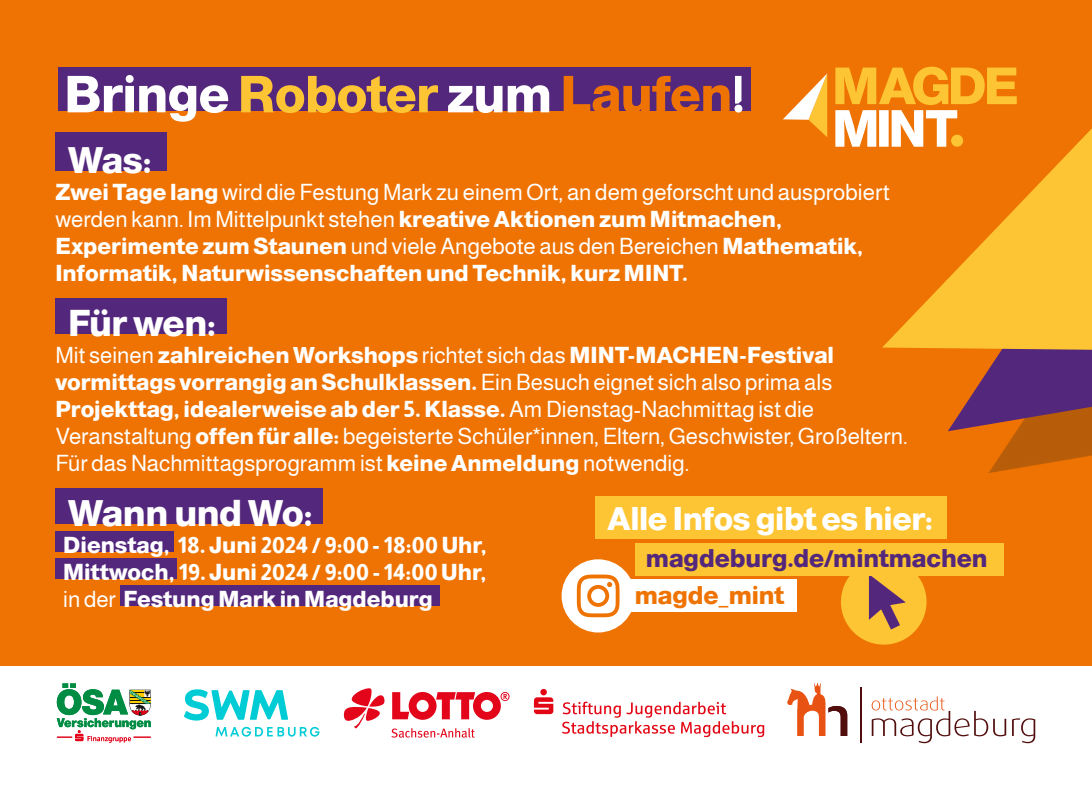
<style>
.page{position:relative;width:1092px;height:787px;background:#fff}
.page>*{position:absolute;margin:0;border:0;box-sizing:border-box;transform-origin:0 0}
.t1{font:800 50.75px "Almarai";letter-spacing:-.015em;color:#fff}
.t2{font:800 36.25px "Almarai";letter-spacing:-.015em;color:#fff}
.t3{font:800 32px "Almarai";letter-spacing:-.01em;color:#fff}
.t4{font:800 25px "Almarai";letter-spacing:-.005em;color:#53277c}
.t5{font:800 25px "Almarai";letter-spacing:-.005em;color:#ee7303}
.t6{font:800 22.5px/27px "Almarai";color:#fff}
.t7{font:22.5px/27px "Almarai";color:#fff}
.s1{color:#fdc534}
.s2{color:#ee7303}
.s3{font-weight:400}
.s4{font-weight:800}
</style>
<div class="page">
<div style="left:0;top:0;width:1091px;height:665px;background:#ee7303"></div>
<div style="left:988px;top:0;width:103px;height:573px;background:#1d1d1b;opacity:.26"></div>
<svg style="left:948px;top:350px;width:143px;height:81px"></svg>
<svg style="left:882px;top:128px;width:209px;height:222px;fill:#fdc534"></svg>
<svg style="left:783px;top:73px;width:44px;height:64px"></svg>
<svg style="left:835px;top:67px;width:181px;height:80px"></svg>
<svg style="left:184px;top:689px;width:104px;height:31px"></svg>
<svg style="left:215px;top:727px;width:104px;height:9px"></svg>
<svg style="left:57px;top:683px;width:94px;height:59px"></svg>
<svg style="left:392px;top:692px;width:117px;height:27px"></svg>
<svg style="left:344px;top:688px;width:41px;height:40px"></svg>
<svg style="left:391px;top:728px;width:83px;height:9px"></svg>
<svg style="left:840px;top:575px;width:86px;height:69px;background:#df9e38"></svg>
<div style="left:595px;top:496px;width:351px;height:42px;background:#fdc534"></div>
<svg style="left:561px;top:559px;width:70px;height:73px"></svg>
<div style="left:635px;top:543px;width:369px;height:32px;background:#fdc534"></div>
<div style="left:624px;top:579px;width:173px;height:33px;background:#fff"></div>
<svg style="left:534px;top:689px;width:19px;height:25px"></svg>
<svg style="left:562px;top:701px;width:202px;height:36px"></svg>
<svg style="left:871px;top:696px;width:164px;height:47px"></svg>
<hr style="left:860px;top:687px;width:2px;height:56px;background:#520d0d">
<svg style="left:787px;top:683px;width:60px;height:53px"></svg>
<div style="left:55px;top:132px;width:112px;height:39px;background:#53277c"></div>
<div style="left:55px;top:298px;width:172px;height:35px;background:#53277c"></div>
<div style="left:55px;top:488px;width:268px;height:35px;background:#53277c"></div>
<div style="left:55px;top:531px;width:119px;height:21px;background:#53277c"></div>
<div style="left:55px;top:558px;width:121px;height:21px;background:#53277c"></div>
<div style="left:120px;top:585px;width:319px;height:21px;background:#53277c"></div>
<div style="left:58px;top:68px;width:692px;height:43px;background:#53277c"></div>
<h1 class="t1" style="left:64px;top:56px;width:682px">Bringe <span class="s1">Roboter</span> zum <span class="s2">Laufen</span>!</h1>
<h2 class="t2" style="left:68px;top:133px;width:85px">Was:</h2>
<p class="t6" style="left:55px;top:179px;width:835px">Zwei Tage lang <span class="s3">wird die Festung Mark zu einem Ort, an dem geforscht und ausprobiert werden kann. Im Mittelpunkt stehen</span> kreative Aktionen zum Mitmachen, Experimente zum Staunen <span class="s3">und viele Angebote aus den Bereichen</span> Mathematik, Informatik, Naturwissenschaften und Technik, kurz MINT.</p>
<h2 class="t2" style="left:68px;top:296px;width:150px">Für wen:</h2>
<p class="t7" style="left:55px;top:342px;width:853px">Mit seinen <span class="s4">zahlreichen Workshops</span> richtet sich das <span class="s4">MINT-MACHEN-Festival vormittags vorrangig an Schulklassen.</span> Ein Besuch eignet sich also prima als <span class="s4">Projekttag, idealerweise ab der 5. Klasse.</span> Am Dienstag-Nachmittag ist die Veranstaltung <span class="s4">offen für alle:</span> begeisterte Schüler*innen, Eltern, Geschwister, Großeltern.<br>Für das Nachmittagsprogramm ist <span class="s4">keine Anmeldung</span> notwendig.</p>
<h2 class="t2" style="left:68px;top:486px;width:246px">Wann und Wo:</h2>
<p class="t6" style="left:63px;top:532px;width:425px;text-align:justify">Dienstag, 18. Juni 2024 / 9:00 - 18:00 Uhr, Mittwoch, 19. Juni 2024 / 9:00 - 14:00 Uhr, <span class="s3">in der</span> Festung Mark in Magdeburg</p>
<h3 class="t3" style="left:607px;top:494px;width:327px">Alle Infos gibt es hier:</h3>
<p class="t4" style="left:645px;top:539px;width:343px">magdeburg.de/mintmachen</p>
<p class="t5" style="left:634px;top:576px;width:151px">magde_mint</p>
</div>
